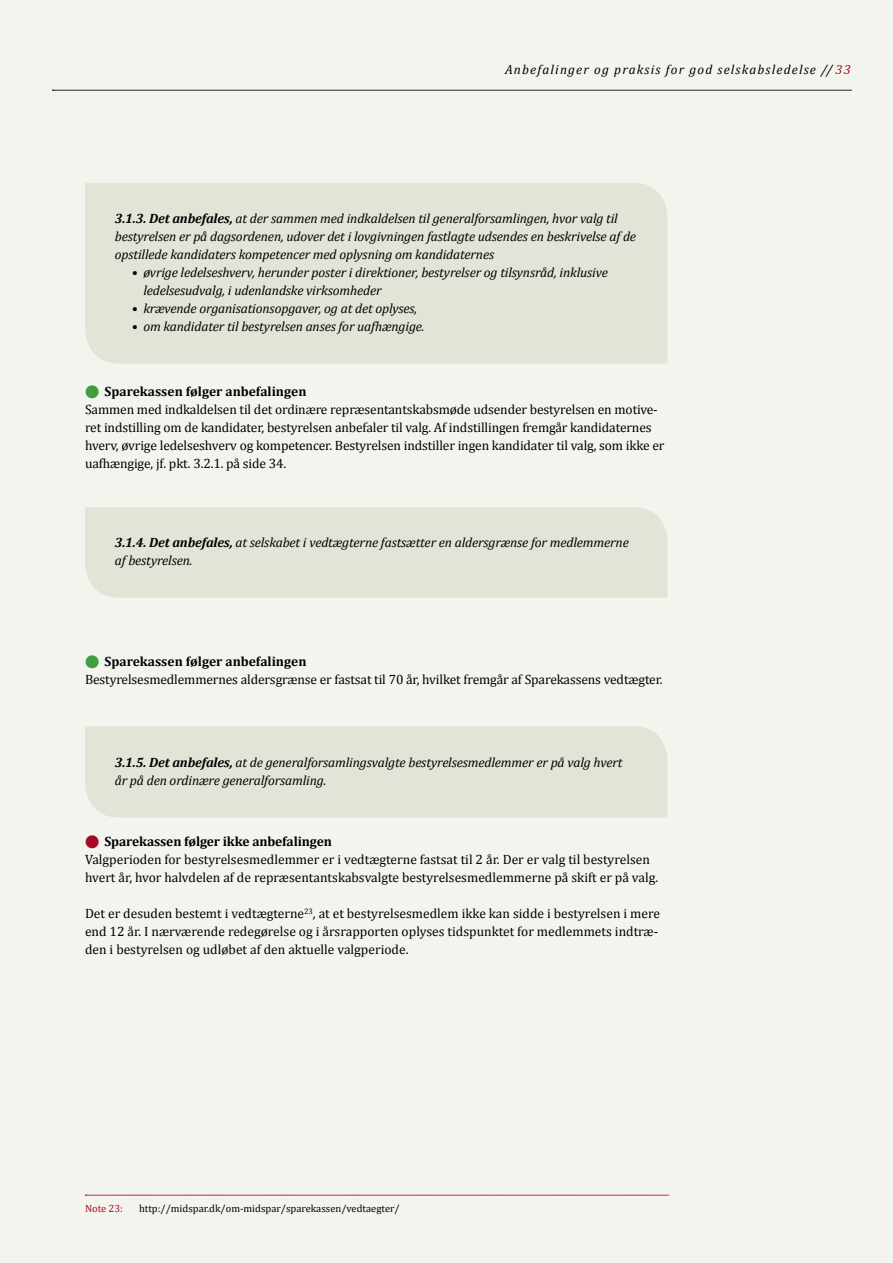
<style>
.page{position:relative;width:893px;height:1263px;background:#f4f4ef}
.page>*{position:absolute;margin:0;border:0;box-sizing:border-box;transform-origin:0 0}
.t1{font:13.5px/18px "Cambria";letter-spacing:-.01em;color:#000}
.t2{font:italic 13.5px/18px "Cambria";letter-spacing:-.01em;color:#000}
.t3{font:italic 13.2px "Cambria";letter-spacing:.09em;color:#000}
.t4{font:10.5px "Cambria";color:#000}
.t5{font:10.5px "Cambria";color:#a70925}
.s1{color:#a70925}
.s2{font-weight:700}
.s3{color:#3f9e3e}
</style>
<div class="page">
<div style="left:85px;top:183px;width:583px;height:181px;background:#e3e3d8"></div>
<div style="left:85px;top:507px;width:583px;height:91px;background:#e3e3d8"></div>
<div style="left:85px;top:726px;width:583px;height:91px;background:#e3e3d8"></div>
<svg style="left:52px;top:90px;width:799px;height:1px"></svg>
<svg style="left:85px;top:1195px;width:584px;height:1px"></svg>
<p class="t3" style="left:505px;top:60px;width:347px">Anbefalinger og praksis for god selskabsledelse // <span class="s1">33</span></p>
<p class="t2" style="left:115px;top:209px;width:523px"><span class="s2">3.1.3. Det anbefales,</span> at der sammen med indkaldelsen til generalforsamlingen, hvor valg til bestyrelsen er på dagsordenen, udover det i lovgivningen fastlagte udsendes en beskrivelse af de opstillede kandidaters kompetencer med oplysning om kandidaternes</p>
<p class="t2" style="left:143px;top:263px;width:466px;text-indent:-12px">• øvrige ledelseshverv, herunder poster i direktioner, bestyrelser og tilsynsråd, inklusive ledelsesudvalg, i udenlandske virksomheder</p>
<p class="t2" style="left:132px;top:299px;width:287px">• krævende organisationsopgaver, og at det oplyses,</p>
<p class="t2" style="left:132px;top:317px;width:294px">• om kandidater til bestyrelsen anses for uafhængige.</p>
<p class="t1" style="left:85px;top:382px;width:581px"><span class="s3">●</span> <span class="s2">Sparekassen følger anbefalingen<br></span>Sammen med indkaldelsen til det ordinære repræsentantskabsmøde udsender bestyrelsen en motive&shy;ret indstilling om de kandidater, bestyrelsen anbefaler til valg. Af indstillingen fremgår kandidaternes hverv, øvrige ledelseshverv og kompetencer. Bestyrelsen indstiller ingen kandidater til valg, som ikke er uafhængige, jf. pkt. 3.2.1. på side 34.</p>
<p class="t2" style="left:115px;top:533px;width:515px"><span class="s2">3.1.4. Det anbefales,</span> at selskabet i vedtægterne fastsætter en aldersgrænse for medlemmerne af bestyrelsen.</p>
<p class="t1" style="left:85px;top:652px;width:579px"><span class="s3">●</span> <span class="s2">Sparekassen følger anbefalingen<br></span>Bestyrelsesmedlemmernes aldersgrænse er fastsat til 70 år, hvilket fremgår af Sparekassens vedtægter.</p>
<p class="t2" style="left:115px;top:752px;width:509px"><span class="s2">3.1.5. Det anbefales,</span> at de generalforsamlingsvalgte bestyrelsesmedlemmer er på valg hvert år på den ordinære generalforsamling.</p>
<p class="t1" style="left:85px;top:832px;width:575px"><span class="s1">●</span> <span class="s2">Sparekassen følger ikke anbefalingen<br></span>Valgperioden for bestyrelsesmedlemmer er i vedtægterne fastsat til 2 år. Der er valg til bestyrelsen hvert år, hvor halvdelen af de repræsentantskabsvalgte bestyrelsesmedlemmerne på skift er på valg.</p>
<p class="t1" style="left:85px;top:904px;width:576px">Det er desuden bestemt i vedtægterne<sup>23</sup>, at et bestyrelsesmedlem ikke kan sidde i bestyrelsen i mere end 12 år. I nærværende redegørelse og i årsrapporten oplyses tidspunktet for medlemmets indtræ&shy;den i bestyrelsen og udløbet af den aktuelle valgperiode.</p>
<p class="t5" style="left:85px;top:1202px;width:40px">Note 23:</p>
<p class="t4" style="left:139px;top:1202px;width:262px">http://midspar.dk/om-midspar/sparekassen/vedtaegter/</p>
</div>
